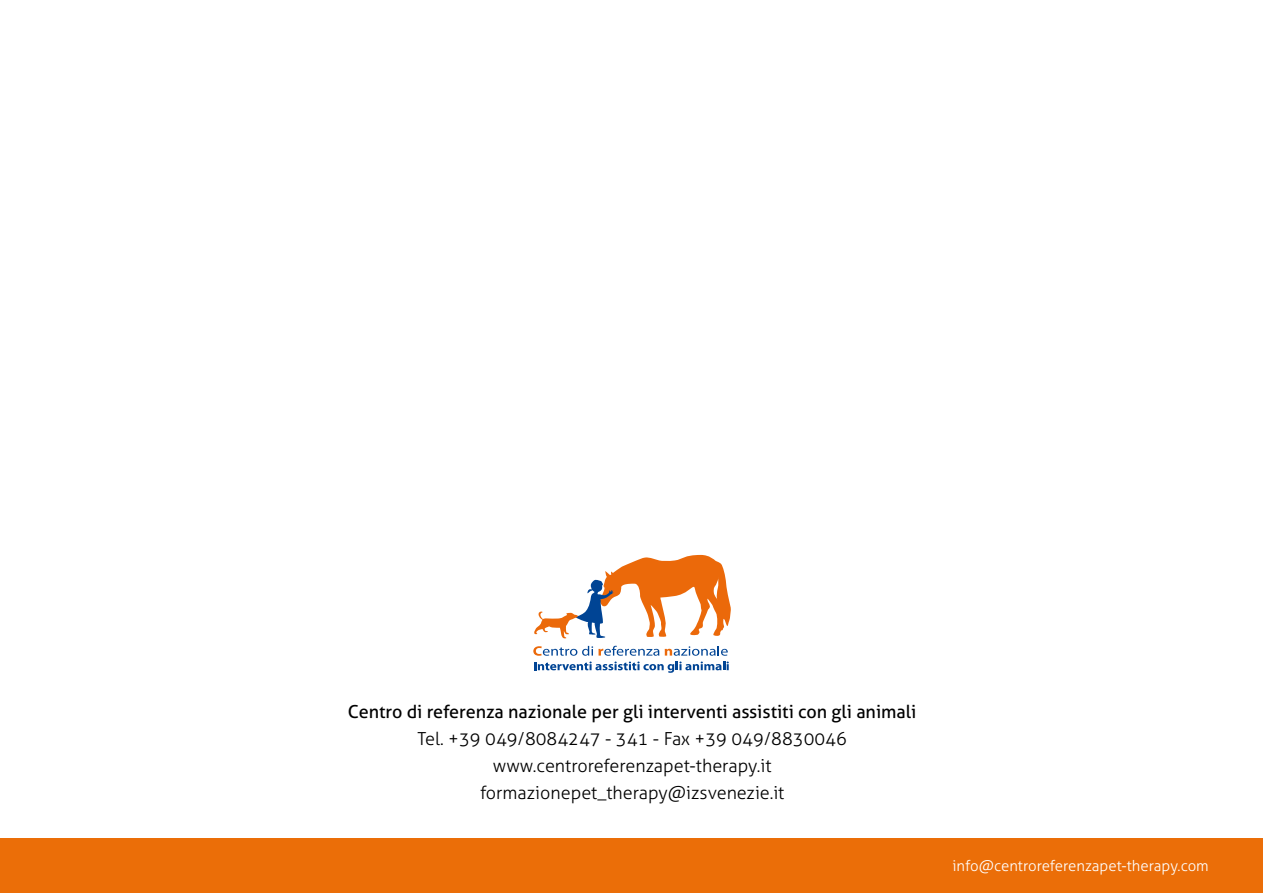
<style>
.page{position:relative;width:1263px;height:893px;background:#fff}
.page>*{position:absolute;margin:0;border:0;box-sizing:border-box;transform-origin:0 0}
.t1{font:300 18px "Aller";color:#000}
.t2{font:18px "Aller";color:#000}
.t3{font:300 15px "Aller";color:#fff}
</style>
<div class="page">
<div style="left:0;top:838px;width:1263px;height:55px;background:#eb6e08"></div>
<svg style="left:534px;top:555px;width:197px;height:84px"></svg>
<svg style="left:533px;top:646px;width:196px;height:27px"></svg>
<p class="t2" style="left:348px;top:700px;width:570px">Centro di referenza nazionale per gli interventi assistiti con gli animali</p>
<p class="t1" style="left:417px;top:727px;width:431px">Tel. +39 049/8084247 - 341 - Fax +39 049/8830046</p>
<p class="t1" style="left:493px;top:754px;width:280px">www.centroreferenzapet-therapy.it</p>
<p class="t1" style="left:480px;top:781px;width:306px">formazionepet_therapy@izsvenezie.it</p>
<p class="t3" style="left:952px;top:856px;width:258px">info@centroreferenzapet-therapy.com</p>
</div>
